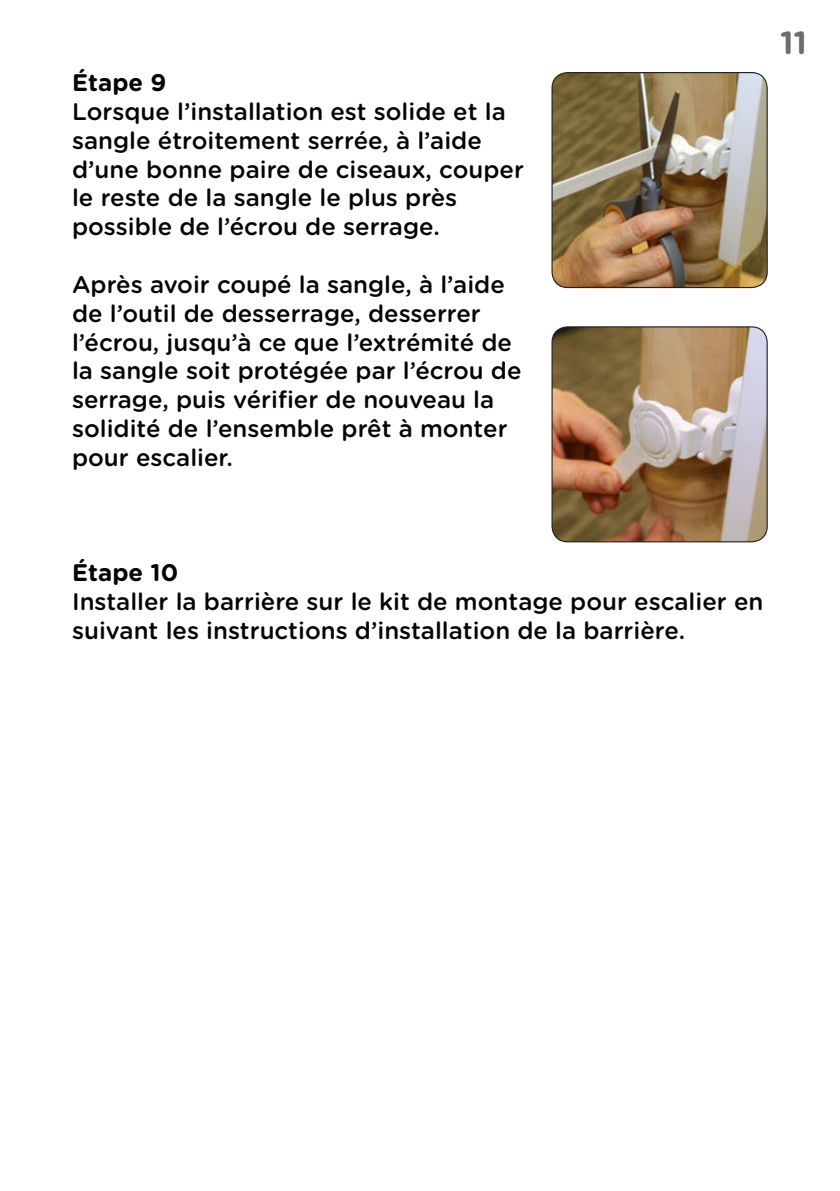
<style>
.page{position:relative;width:840px;height:1191px;background:#fff}
.page>*{position:absolute;margin:0;border:0;box-sizing:border-box;transform-origin:0 0}
.t1{font:700 32px "Gotham Rounded";color:#6c6d70}
.t2{font:500 24px/28.8px "Gotham Rounded";color:#040503}
.t3{font:700 24px "Gotham Rounded";color:#040503}
</style>
<div class="page">
<img style="left:552px;top:73px;width:214px;height:214px">
<div style="left:551px;top:72px;width:216px;height:216px;border:1px solid #231f20;border-radius:15px"></div>
<img style="left:553px;top:327px;width:213px;height:215px">
<div style="left:551px;top:326px;width:216px;height:216px;border:1px solid #231f20;border-radius:15px"></div>
<p class="t3" style="left:72px;top:65px;width:96px">Étape 9</p>
<p class="t2" style="left:72px;top:96px;width:453px">Lorsque l’installation est solide et la sangle étroitement serrée, à l’aide d’une bonne paire de ciseaux, couper le reste de la sangle le plus près possible de l’écrou de serrage.</p>
<p class="t2" style="left:72px;top:269px;width:451px">Après avoir coupé la sangle, à l’aide de l’outil de desserrage, desserrer l’écrou, jusqu’à ce que l’extrémité de la sangle soit protégée par l’écrou de serrage, puis vérifier de nouveau la solidité de l’ensemble prêt à monter pour escalier.</p>
<h1 class="t1" style="left:779px;top:19px;width:29px">11</h1>
<p class="t3" style="left:72px;top:555px;width:108px">Étape 10</p>
<p class="t2" style="left:72px;top:586px;width:692px">Installer la barrière sur le kit de montage pour escalier en suivant les instructions d’installation de la barrière.</p>
</div>
